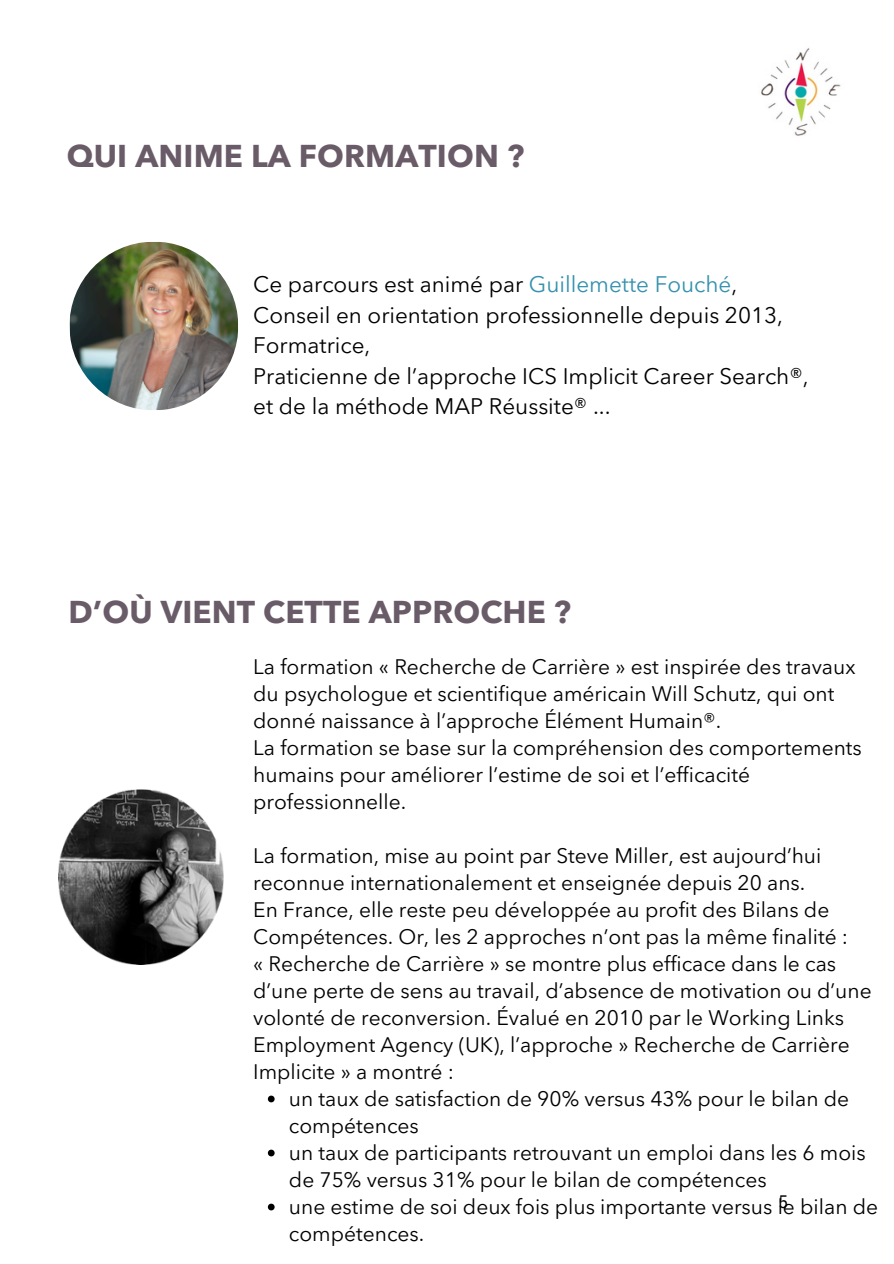
<style>
.page{position:relative;width:894px;height:1264px;background:#fff}
.page>*{position:absolute;margin:0;border:0;box-sizing:border-box;transform-origin:0 0}
.t1{font:700 31.5px "Avenir Next LT Pro";letter-spacing:.005em;color:#695c68}
.t2{font:22.5px/30.3px "Avenir Next LT Pro";color:#000}
.t3{font:21px/27px "Avenir Next LT Pro";color:#000}
.t4{font:18px "IBM Plex Sans Cond";color:#000}
.s1{color:#3591ad}
</style>
<div class="page">
<img style="left:59px;top:789px;width:164px;height:175px">
<img style="left:761px;top:48px;width:80px;height:88px">
<img style="left:69px;top:242px;width:169px;height:168px">
<svg style="left:268px;top:1095px;width:6px;height:7px"></svg>
<svg style="left:268px;top:1149px;width:6px;height:7px"></svg>
<svg style="left:268px;top:1203px;width:6px;height:7px"></svg>
<p class="t1" style="left:67px;top:136px;width:459px">QUI ANIME LA FORMATION ?</p>
<p class="t2" style="left:253px;top:269px;width:485px">Ce parcours est animé par <span class="s1">Guillemette Fouché</span>,</p>
<p class="t2" style="left:253px;top:300px;width:531px">Conseil en orientation professionnelle depuis 2013,<br>Formatrice,</p>
<p class="t2" style="left:253px;top:360px;width:557px">Praticienne de l’approche ICS Implicit Career Search®,</p>
<p class="t2" style="left:253px;top:391px;width:359px">et de la méthode MAP Réussite® ...</p>
<p class="t1" style="left:68px;top:592px;width:504px">D’OÙ VIENT CETTE APPROCHE ?</p>
<p class="t3" style="left:253px;top:652px;width:603px">La formation « Recherche de Carrière » est inspirée des travaux du psychologue et scientifique américain Will Schutz, qui ont donné naissance à l’approche Élément Humain®.</p>
<h1 class="t3" style="left:253px;top:733px;width:610px">La formation se base sur la compréhension des comportements humains pour améliorer l’estime de soi et l’efficacité professionnelle.</h1>
<p class="t3" style="left:253px;top:841px;width:569px">La formation, mise au point par Steve Miller, est aujourd’hui reconnue internationalement et enseignée depuis 20 ans.</p>
<p class="t3" style="left:253px;top:895px;width:596px">En France, elle reste peu développée au profit des Bilans de<br>Compétences. Or, les 2 approches n’ont pas la même finalité :</p>
<p class="t3" style="left:253px;top:949px;width:619px">« Recherche de Carrière » se montre plus efficace dans le cas d’une perte de sens au travail, d’absence de motivation ou d’une volonté de reconversion. Évalué en 2010 par le Working Links Employment Agency (UK), l’approche » Recherche de Carrière Implicite » a montré :</p>
<p class="t3" style="left:289px;top:1084px;width:561px">un taux de satisfaction de 90% versus 43% pour le bilan de compétences</p>
<p class="t3" style="left:289px;top:1138px;width:578px">un taux de participants retrouvant un emploi dans les 6 mois de 75% versus 31% pour le bilan de compétences</p>
<p class="t3" style="left:289px;top:1192px;width:590px">une estime de soi deux fois plus importante versus le bilan de compétences.</p>
<p class="t4" style="left:778px;top:1189px;width:11px">5</p>
</div>
